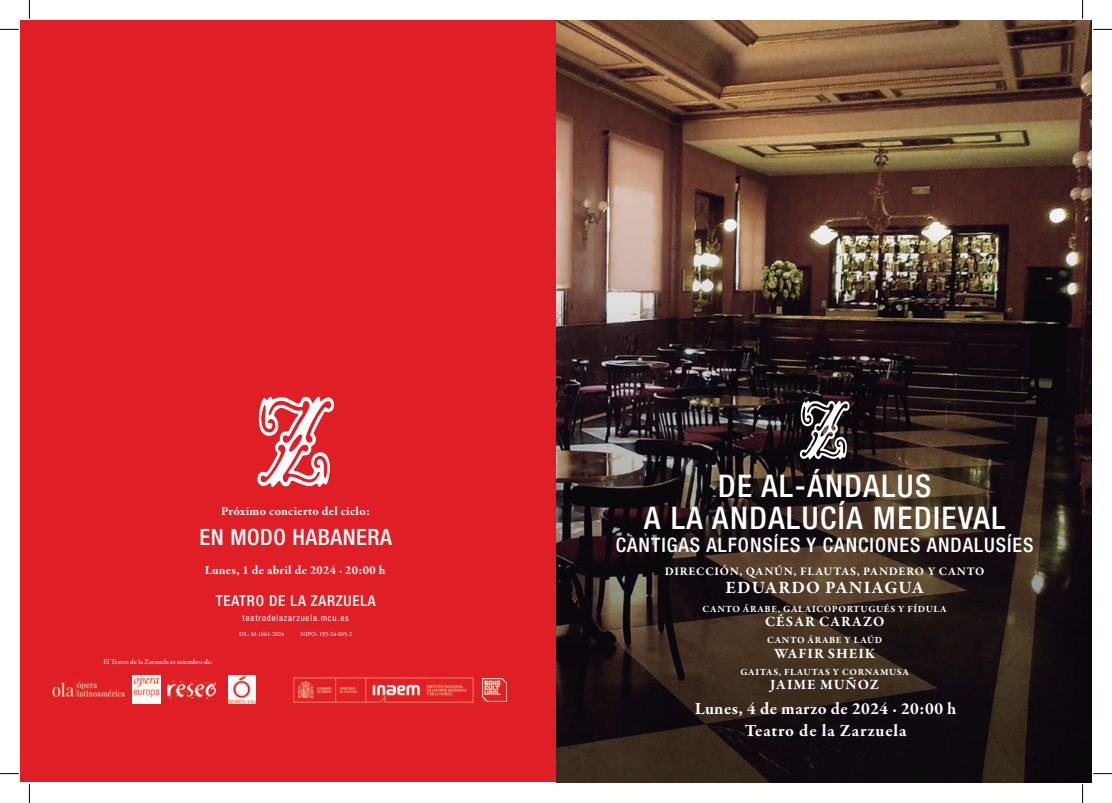
<style>
.page{position:relative;width:1112px;height:803px;background:#fff}
.page>*{position:absolute;margin:0;border:0;box-sizing:border-box;transform-origin:0 0}
.t1{font:500 condensed 31.25px/32.5px "Helvetica Neue LT Std";letter-spacing:.05em;color:#fff;text-align:center}
.t2{font:500 condensed 22.5px "Helvetica Neue LT Std";letter-spacing:.025em;color:#fff}
.t3{font:500 condensed 20px "Helvetica Neue LT Std";letter-spacing:.05em;color:#fff}
.t4{font:700 17.62px "Garamond Premr Pro";letter-spacing:.06em;color:#fff}
.t5{font:700 17.38px "Garamond Premr Pro";letter-spacing:.025em;color:#fff}
.t6{font:700 17.38px "Garamond Premr Pro";letter-spacing:.05em;color:#fff}
.t7{font:500 condensed 15px "Helvetica Neue LT Std";letter-spacing:.05em;color:#fff}
.t8{font:700 14.5px "Garamond Premr Pro";letter-spacing:.065em;color:#fff}
.t9{font:700 12.5px "Garamond Premr Pro";letter-spacing:.02em;color:#fff}
.t10{font:700 11.75px "Garamond Premr Pro";letter-spacing:.065em;color:#fff}
.t11{font:700 9.62px "Garamond Premr Pro";letter-spacing:.065em;color:#fff}
.t12{font:condensed 8.75px "Helvetica Neue LT Std";letter-spacing:.1em;color:#fff}
.t13{font:500 7.38px "Garamond Premr Pro";color:#fff}
.t14{font:500 6.25px "Garamond Premr Pro";color:#fff}
</style>
<div class="page">
<div style="left:21px;top:21px;width:1070px;height:761px;background:#e01e25"></div>
<img style="left:556px;top:21px;width:535px;height:761px">
<svg style="left:799px;top:401px;width:50px;height:58px;background:#787475"></svg>
<svg style="left:257px;top:396px;width:77px;height:91px"></svg>
<img style="left:228px;top:676px;width:27px;height:27px">
<img style="left:133px;top:676px;width:27px;height:27px">
<img style="left:167px;top:681px;width:48px;height:17px">
<img style="left:52px;top:681px;width:72px;height:16px">
<img style="left:482px;top:679px;width:24px;height:22px">
<img style="left:293px;top:678px;width:180px;height:24px">
<svg style="left:0;top:29px;width:19px;height:1px"></svg>
<svg style="left:1093px;top:29px;width:18px;height:1px"></svg>
<svg style="left:0;top:773px;width:19px;height:1px"></svg>
<svg style="left:1093px;top:773px;width:18px;height:1px"></svg>
<svg style="left:29px;top:0;width:1px;height:19px"></svg>
<svg style="left:29px;top:784px;width:1px;height:19px"></svg>
<svg style="left:1082px;top:0;width:1px;height:19px"></svg>
<svg style="left:1082px;top:784px;width:1px;height:19px"></svg>
<p class="t9" style="left:221px;top:503px;width:150px">Próximo concierto del ciclo:</p>
<h2 class="t2" style="left:199px;top:523px;width:194px">EN MODO HABANERA</h2>
<p class="t9" style="left:205px;top:562px;width:182px">Lunes, 1 de abril de 2024 · 20:00 h</p>
<h3 class="t7" style="left:216px;top:592px;width:161px">TEATRO DE LA ZARZUELA</h3>
<p class="t12" style="left:242px;top:612px;width:108px">teatrodelazarzuela.mcu.es</p>
<p class="t13" style="left:103px;top:657px;width:111px">El Teatro de la Zarzuela es miembro de:</p>
<p class="t14" style="left:239px;top:630px;width:47px">DL: M-1661-2024</p>
<p class="t14" style="left:300px;top:630px;width:53px">NIPO: 193-24-005-2</p>
<h1 class="t1" style="left:644px;top:469px;width:362px">DE AL-ÁNDALUS<br>A LA ANDALUCÍA MEDIEVAL</h1>
<h3 class="t3" style="left:615px;top:533px;width:419px">CANTIGAS ALFONSÍES Y CANCIONES ANDALUSÍES</h3>
<p class="t10" style="left:664px;top:564px;width:321px">DIRECCIÓN, QANÚN, FLAUTAS, PANDERO Y CANTO</p>
<h3 class="t4" style="left:725px;top:577px;width:200px">EDUARDO PANIAGUA</h3>
<p class="t11" style="left:702px;top:603px;width:245px">CANTO ÁRABE, GALAICOPORTUGUÉS Y FÍDULA</p>
<h3 class="t8" style="left:764px;top:613px;width:121px">CÉSAR CARAZO</h3>
<p class="t11" style="left:767px;top:634px;width:116px">CANTO ÁRABE Y LAÚD</p>
<h3 class="t8" style="left:774px;top:644px;width:102px">WAFIR SHEIK</h3>
<p class="t11" style="left:740px;top:666px;width:170px">GAITAS, FLAUTAS Y CORNAMUSA</p>
<h3 class="t8" style="left:770px;top:676px;width:110px">JAIME MUÑOZ</h3>
<h3 class="t5" style="left:694px;top:698px;width:263px">Lunes, 4 de marzo de 2024 · 20:00 h</h3>
<h3 class="t6" style="left:744px;top:720px;width:163px">Teatro de la Zarzuela</h3>
</div>
